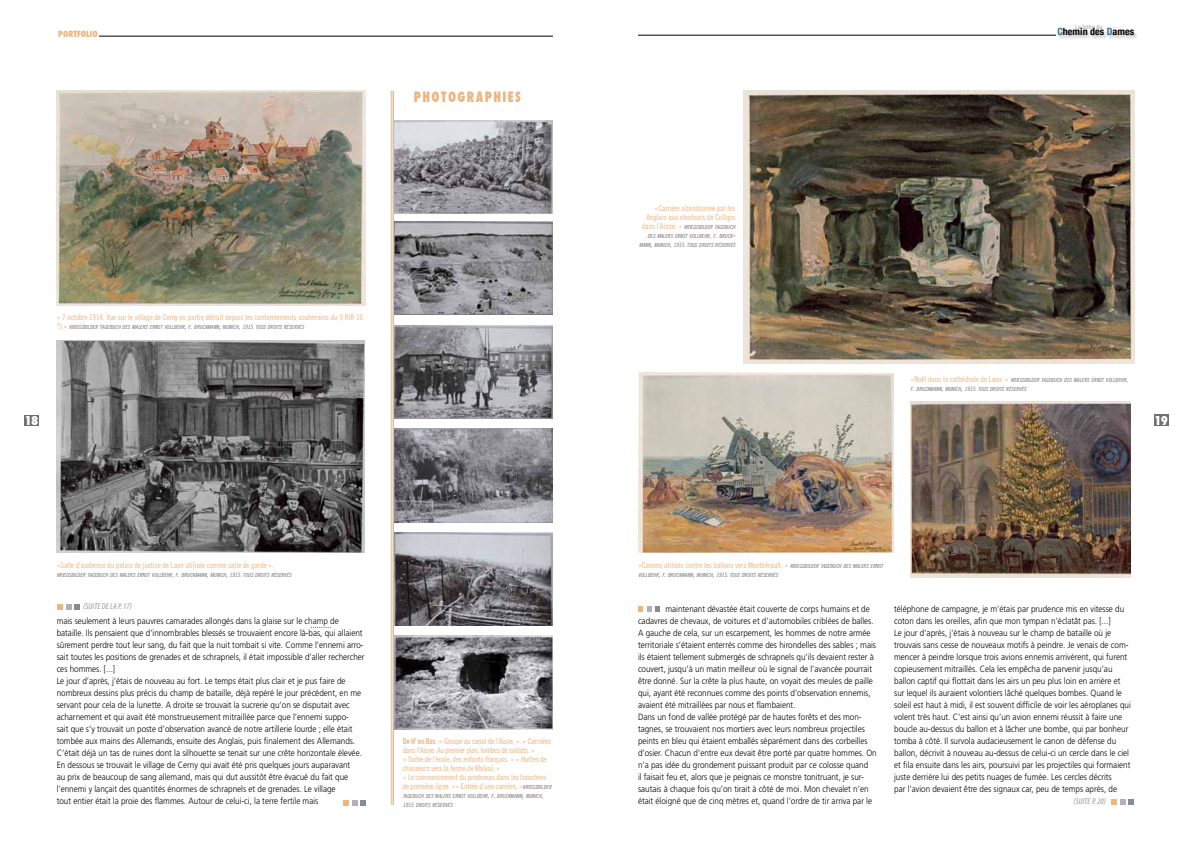
<style>
.page{position:relative;width:1191px;height:842px;background:#fff}
.page>*{position:absolute;margin:0;border:0;box-sizing:border-box;transform-origin:0 0}
.t1{font:800 condensed 14px "Futura";letter-spacing:.11em;color:#edb681;scale:.9 1}
.t2{font:800 condensed 12px "Futura";color:#fff}
.t3{font:700 condensed 10px "Helvetica Neue";letter-spacing:.005em;color:#000}
.t4{font:300 9px/12px "Frutiger";color:#000;scale:.9 1}
.t5{font:italic condensed 8.5px "Myriad Pro";letter-spacing:.02em;color:#939598}
.t6{font:800 condensed 8.4px "Futura";color:#edb681}
.t7{font:8px/9px "Trade Gothic LT Std Cn 18";letter-spacing:-.01em;color:#edb681}
.t8{font:700 condensed 6px "Helvetica Neue";color:#bcbec0}
.t9{font:5.6px/9px "Trade Gothic LT Std Cn 18 Obl";color:#756e73}
.s1{color:#3b6e8f}
.s2{font-family:"Trade Gothic LT Std Cn 18";font-size:8px;color:#edb681}
.s3{font-size:8px}
.s4{font-size:6px}
.s5{font-family:"Trade Gothic LT Std Bd Cn 20"}
.s6{font-family:"Trade Gothic LT Std Cn 18 Obl";font-size:5.6px;color:#756e73}
</style>
<div class="page">
<div style="left:1154px;top:415px;width:14px;height:11px;background:#756e73"></div>
<div style="left:25px;top:415px;width:14px;height:11px;background:#756e73"></div>
<hr style="left:638px;top:35px;width:496px;height:1px;background:#000">
<div style="left:1056px;top:25px;width:78px;height:11px;background:#fff"></div>
<div style="left:1057px;top:27px;width:82px;height:13px;background:#000;opacity:.25"></div>
<hr style="left:79px;top:36px;width:474px;height:1px;background:#000">
<div style="left:55px;top:26px;width:44px;height:12px;background:#fff"></div>
<svg style="left:311px;top:627px;width:20px;height:1px"></svg>
<img style="left:57px;top:91px;width:309px;height:215px">
<img style="left:394px;top:222px;width:158px;height:93px">
<img style="left:394px;top:532px;width:159px;height:94px">
<img style="left:394px;top:325px;width:158px;height:94px">
<img style="left:394px;top:636px;width:159px;height:93px">
<img style="left:394px;top:428px;width:158px;height:94px">
<img style="left:394px;top:120px;width:158px;height:94px">
<svg style="left:1111px;top:799px;width:23px;height:5px"></svg>
<img style="left:57px;top:340px;width:307px;height:213px">
<hr style="left:391px;top:91px;width:1px;height:714px;background:#edb681">
<hr style="left:392px;top:91px;width:2px;height:714px;background:#edb681">
<img style="left:744px;top:91px;width:390px;height:273px">
<img style="left:910px;top:401px;width:220px;height:176px">
<img style="left:638px;top:373px;width:255px;height:179px">
<svg style="left:343px;top:800px;width:23px;height:6px"></svg>
<svg style="left:57px;top:604px;width:23px;height:5px"></svg>
<svg style="left:638px;top:607px;width:22px;height:5px"></svg>
<p class="t8" style="left:1075px;top:22px;width:29px">La lettre du</p>
<p class="t6" style="left:58px;top:28px;width:41px">PORTFOLIO</p>
<p class="t3" style="left:1057px;top:24px;width:78px"><span class="s1">C</span>hemin des <span class="s1">D</span>ames</p>
<h1 class="t1" style="left:414px;top:87px;width:120px">PHOTOGRAPHIES</h1>
<p class="t7" style="left:57px;top:312px;width:308px">« 7 octobre 1914. Vue sur le village de Cerny en partie détruit depuis les cantonnements souterrains du (I RIR 16</p>
<p class="t9" style="left:57px;top:322px;width:249px"><span class="s2">?).»</span> KRIEGSBILDER TAGEBUCH DES MALERS ERNST VOLLBEHR<span class="s3">,</span> F<span class="s3">.</span> BRUCKMANN<span class="s3">,</span> MUNICH<span class="s3">,</span> <span class="s4">1915.</span> TOUS DROITS RÉSERVÉS</p>
<p class="t7" style="left:646px;top:204px;width:90px;text-align:right">«Carrière abandonnée par les<br>Anglais aux alentours de Colligis</p>
<p class="t9" style="left:639px;top:223px;width:98px;text-align:right"><span class="s2">dans l’Aisne. »</span> KRIEGSBILDER TAGEBUCH<br>DES MALERS ERNST VOLLBEHR<span class="s3">,</span> F<span class="s3">.</span> BRUCK<span class="s3">-<br></span>MANN<span class="s3">,</span> MUNICH<span class="s3">,</span> <span class="s4">1915.</span> TOUS DROITS RÉSERVÉS</p>
<p class="t9" style="left:910px;top:375px;width:219px"><span class="s2">«Noël dans la cathédrale de Laon. »</span> KRIEGSBILDER TAGEBUCH DES MALERS ERNST VOLLBEHR<span class="s3">,<br></span>F<span class="s3">.</span> BRUCKMANN<span class="s3">,</span> MUNICH<span class="s3">,</span> <span class="s4">1915.</span> TOUS DROITS RÉSERVÉS</p>
<h2 class="t2" style="left:25px;top:412px;width:15px">18</h2>
<h2 class="t2" style="left:1154px;top:412px;width:15px">19</h2>
<p class="t7" style="left:57px;top:560px;width:219px">«Salle d’audience du palais de justice de Laon utilisée comme salle de garde ».</p>
<p class="t9" style="left:57px;top:571px;width:236px">KRIEGSBILDER TAGEBUCH DES MALERS ERNST VOLLBEHR<span class="s3">,</span> F<span class="s3">.</span> BRUCKMANN<span class="s3">,</span> MUNICH<span class="s3">,</span> <span class="s4">1915.</span> TOUS DROITS RÉSERVÉS</p>
<p class="t5" style="left:83px;top:601px;width:50px">(SUITE DE LA P. 17)</p>
<p class="t4" style="left:57px;top:615px;width:344px">mais seulement à leurs pauvres camarades allongés dans la glaise sur le champ de bataille. Ils pensaient que d’innombrables blessés se trouvaient encore là-bas, qui allaient sûrement perdre tout leur sang, du fait que la nuit tombait si vite. Comme l’ennemi arro&shy;sait toutes les positions de grenades et de schrapnels, il était impossible d’aller rechercher ces hommes. [...]<br>Le jour d’après, j’étais de nouveau au fort. Le temps était plus clair et je pus faire de nombreux dessins plus précis du champ de bataille, déjà repéré le jour précédent, en me servant pour cela de la lunette. A droite se trouvait la sucrerie qu’on se disputait avec acharnement et qui avait été monstrueusement mitraillée parce que l’ennemi suppo-<br>sait que s’y trouvait un poste d’observation avancé de notre artillerie lourde ; elle était tombée aux mains des Allemands, ensuite des Anglais, puis finalement des Allemands.<br>C’était déjà un tas de ruines dont la silhouette se tenait sur une crête horizontale élevée.<br>En dessous se trouvait le village de Cerny qui avait été pris quelques jours auparavant<br>au prix de beaucoup de sang allemand, mais qui dut aussitôt être évacué du fait que l’ennemi y lançait des quantités énormes de schrapnels et de grenades. Le village<br>tout entier était la proie des flammes. Autour de celui-ci, la terre fertile mais</p>
<p class="t7" style="left:403px;top:736px;width:150px"><span class="s5">De H</span><sup>t</sup> <span class="s5">en Bas</span> :« Groupe au canal de l’Aisne. ». « Carrières dans l’Aisne. Au premier plan, tombes de soldats. »<br>« Sortie de l’école, des enfants français. » « Huttes de chasseurs vers la ferme de Malval. »<br>« Le commencement du printemps dans les tranchées de première ligne. »« Entrée d’une carrière. »<span class="s6">KRIEGSBILDER</span></p>
<p class="t9" style="left:403px;top:791px;width:142px">TAGEBUCH DES MALERS ERNST VOLLBEHR<span class="s3">,</span> F<span class="s3">.</span> BRUCKMANN<span class="s3">,</span> MUNICH<span class="s3">,<br></span><span class="s4">1915.</span> DROITS RÉSERVÉS</p>
<p class="t7" style="left:638px;top:560px;width:246px">«Canons utilisés contre les ballons vers Montbérault. » <span class="s6">KRIEGSBILDER TAGEBUCH DES MALERS ERNST</span></p>
<p class="t9" style="left:638px;top:570px;width:141px">VOLLBEHR<span class="s3">,</span> F<span class="s3">.</span> BRUCKMANN<span class="s3">,</span> MUNICH<span class="s3">,</span> <span class="s4">1915.</span> TOUS DROITS RÉSERVÉS</p>
<p class="t4" style="left:638px;top:603px;width:267px;text-indent:27px">maintenant dévastée était couverte de corps humains et de cadavres de chevaux, de voitures et d’automobiles criblées de balles.<br>A gauche de cela, sur un escarpement, les hommes de notre armée territoriale s’étaient enterrés comme des hirondelles des sables ; mais ils étaient tellement submergés de schrapnels qu’ils devaient rester à couvert, jusqu’à un matin meilleur où le signal de l’avancée pourrait être donné. Sur la crête la plus haute, on voyait des meules de paille qui, ayant été reconnues comme des points d’observation ennemis, avaient été mitraillées par nous et flambaient.<br>Dans un fond de vallée protégé par de hautes forêts et des mon&shy;tagnes, se trouvaient nos mortiers avec leurs nombreux projectiles peints en bleu qui étaient emballés séparément dans des corbeilles d’osier. Chacun d’entre eux devait être porté par quatre hommes. On n’a pas idée du grondement puissant produit par ce colosse quand<br>il faisait feu et, alors que je peignais ce monstre tonitruant, je sur&shy;sautais à chaque fois qu’on tirait à côté de moi. Mon chevalet n’en était éloigné que de cinq mètres et, quand l’ordre de tir arriva par le</p>
<p class="t4" style="left:894px;top:603px;width:264px">téléphone de campagne, je m’étais par prudence mis en vitesse du coton dans les oreilles, afin que mon tympan n’éclatât pas. [...]<br>Le jour d’après, j’étais à nouveau sur le champ de bataille où je trouvais sans cesse de nouveaux motifs à peindre. Je venais de com&shy;mencer à peindre lorsque trois avions ennemis arrivèrent, qui furent copieusement mitraillés. Cela les empêcha de parvenir jusqu’au ballon captif qui flottait dans les airs un peu plus loin en arrière et sur lequel ils auraient volontiers lâché quelques bombes. Quand le soleil est haut à midi, il est souvent difficile de voir les aéroplanes qui volent très haut. C’est ainsi qu’un avion ennemi réussit à faire une boucle au-dessus du ballon et à lâcher une bombe, qui par bonheur tomba à côté. Il survola audacieusement le canon de défense du ballon, décrivit à nouveau au-dessus de celui-ci un cercle dans le ciel et fila ensuite dans les airs, poursuivi par les projectiles qui formaient juste derrière lui des petits nuages de fumée. Les cercles décrits<br>par l’avion devaient être des signaux car, peu de temps après, de</p>
<p class="t5" style="left:1073px;top:796px;width:34px">(SUITE P. 20)</p>
</div>
